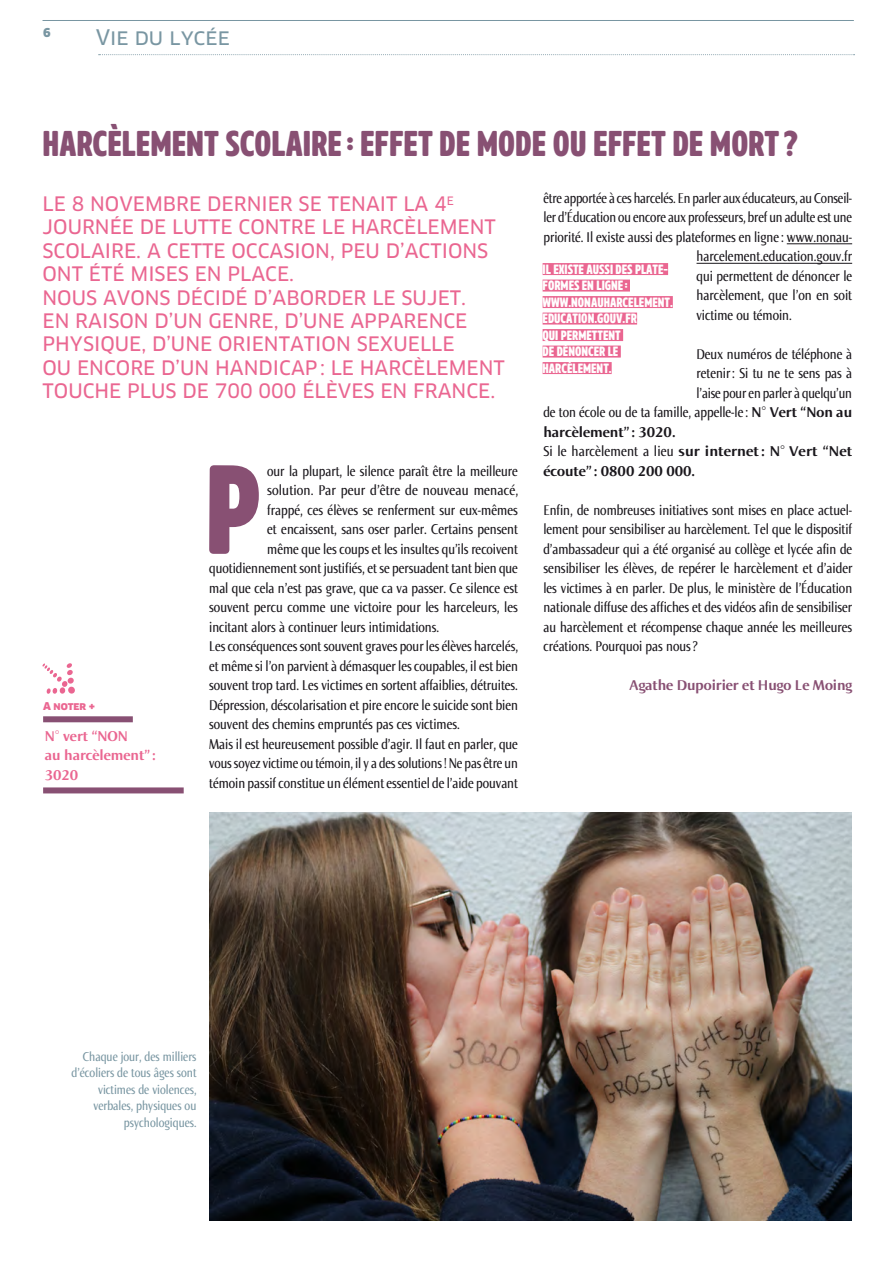
<style>
.page{position:relative;width:893px;height:1263px;background:#fff}
.page>*{position:absolute;margin:0;border:0;box-sizing:border-box;transform-origin:0 0}
.t1{font:126.9px "Timeout Sans";color:#885073}
.t2{font:36px "Timeout Sans";color:#885073}
.t3{font:21px "Clan News SC";color:#7996a2}
.t4{font:19.5px/23.4px "Clan News";color:#ea6691}
.t5{font:15px/19.5px "Norma Cond";color:#1a171c;text-align:right}
.t6{font:700 15px/19.5px "Norma";color:#1a171c}
.t7{font:15px "Norma Cond";color:#1a171c;scale:1.04 1}
.t8{font:700 15px/19.5px "Norma";color:#ea6691}
.t9{font:700 15px "Norma";color:#885073}
.t10{font:13.5px/16.5px "Timeout Sans";color:#fff}
.t11{font:13.5px/16.5px "Norma Cond";color:#7996a2;text-align:right}
.t12{font:12px "Clan Black SC";color:#7996a2}
.t13{font:10.5px "Clan Black SC";color:#ea6691}
.s1{font-family:"Norma";font-weight:700}
.s2{font-family:"Norma Cond";font-weight:400}
</style>
<div class="page">
<hr style="left:43px;top:20px;width:811px;height:1px;background:#7996a2">
<svg style="left:99px;top:54px;width:755px;height:1px"></svg>
<hr style="left:787px;top:244px;width:65px;height:1px;background:#1a171c">
<hr style="left:696px;top:263px;width:156px;height:1px;background:#1a171c">
<img style="left:210px;top:812px;width:641px;height:408px">
<div style="left:43px;top:787px;width:141px;height:6px;background:#885073"></div>
<div style="left:43px;top:716px;width:90px;height:6px;background:#885073"></div>
<svg style="left:43px;top:663px;width:32px;height:31px"></svg>
<div style="left:543px;top:263px;width:125px;height:12px;background:#ea6691"></div>
<div style="left:543px;top:280px;width:87px;height:12px;background:#ea6691"></div>
<div style="left:543px;top:296px;width:130px;height:12px;background:#ea6691"></div>
<div style="left:543px;top:313px;width:94px;height:12px;background:#ea6691"></div>
<div style="left:543px;top:329px;width:80px;height:12px;background:#ea6691"></div>
<div style="left:543px;top:346px;width:78px;height:12px;background:#ea6691"></div>
<div style="left:543px;top:362px;width:69px;height:12px;background:#ea6691"></div>
<p class="t12" style="left:43px;top:26px;width:9px">6</p>
<h3 class="t3" style="left:96px;top:26px;width:136px">Vie du lycée</h3>
<h2 class="t2" style="left:43px;top:115px;width:757px">HARCÈLEMENT SCOLAIRE : EFFET DE MODE OU EFFET DE MORT ?</h2>
<p class="t4" style="left:43px;top:192px;width:464px">LE 8 NOVEMBRE DERNIER SE TENAIT LA 4<sup>E </sup>JOURNÉE DE LUTTE CONTRE LE HARCÈLEMENT SCOLAIRE. A CETTE OCCASION, PEU D’ACTIONS ONT ÉTÉ MISES EN PLACE.<br>NOUS AVONS DÉCIDÉ D’ABORDER LE SUJET.<br>EN RAISON D’UN GENRE, D’UNE APPARENCE PHYSIQUE, D’UNE ORIENTATION SEXUELLE<br>OU ENCORE D’UN HANDICAP: LE HARCÈLEMENT TOUCHE PLUS DE 700 000 ÉLÈVES EN FRANCE.</p>
<p class="t13" style="left:43px;top:700px;width:54px">A noter +</p>
<p class="t8" style="left:45px;top:726px;width:112px">N° vert “NON<br>au harcèlement” :<br>3020</p>
<h1 class="t1" style="left:205px;top:406px;width:58px">P</h1>
<p class="t5" style="left:267px;top:461px;width:252px">our la plupart, le silence paraît être la meilleure</p>
<p class="t7" style="left:267px;top:482px;width:243px">solution. Par peur d’être de nouveau menacé,</p>
<p class="t5" style="left:267px;top:500px;width:252px">frappé, ces élèves se renferment sur eux-mêmes</p>
<p class="t5" style="left:267px;top:520px;width:252px">et encaissent, sans oser parler. Certains pensent</p>
<p class="t5" style="left:267px;top:539px;width:252px">même que les coups et les insultes qu’ils reçoivent</p>
<p class="t5" style="left:209px;top:559px;width:310px">quotidiennement sont justifiés, et se persuadent tant bien que</p>
<p class="t5" style="left:209px;top:578px;width:310px">mal que cela n’est pas grave, que ça va passer. Ce silence est</p>
<p class="t5" style="left:209px;top:598px;width:310px">souvent perçu comme une victoire pour les harceleurs, les</p>
<p class="t5" style="left:209px;top:617px;width:231px">incitant alors à continuer leurs intimidations.</p>
<p class="t5" style="left:209px;top:637px;width:310px">Les conséquences sont souvent graves pour les élèves harcelés,</p>
<p class="t5" style="left:209px;top:656px;width:310px">et même si l’on parvient à démasquer les coupables, il est bien</p>
<p class="t5" style="left:209px;top:676px;width:310px">souvent trop tard. Les victimes en sortent affaiblies, détruites.</p>
<p class="t5" style="left:209px;top:695px;width:310px">Dépression, déscolarisation et pire encore le suicide sont bien</p>
<p class="t5" style="left:209px;top:715px;width:252px">souvent des chemins empruntés pas ces victimes.</p>
<p class="t5" style="left:209px;top:734px;width:310px">Mais il est heureusement possible d’agir. Il faut en parler, que</p>
<p class="t5" style="left:209px;top:754px;width:310px">vous soyez victime ou témoin, il y a des solutions! Ne pas être un</p>
<p class="t5" style="left:209px;top:773px;width:310px">témoin passif constitue un élément essentiel de l’aide pouvant</p>
<p class="t5" style="left:543px;top:188px;width:310px">être apportée à ces harcelés. En parler aux éducateurs, au Conseil-</p>
<p class="t5" style="left:543px;top:208px;width:310px">ler d’Éducation ou encore aux professeurs, bref un adulte est une</p>
<p class="t5" style="left:543px;top:227px;width:310px">priorité. Il existe aussi des plateformes en ligne: www.nonau-</p>
<p class="t5" style="left:696px;top:247px;width:157px">harcelement.education.gouv.fr</p>
<p class="t5" style="left:696px;top:266px;width:157px">qui permettent de dénoncer le</p>
<p class="t5" style="left:696px;top:286px;width:157px">harcèlement, que l’on en soit</p>
<p class="t5" style="left:696px;top:305px;width:97px">victime ou témoin.</p>
<p class="t5" style="left:543px;top:344px;width:310px">Deux numéros de téléphone à<br>retenir: Si tu ne te sens pas à<br>l’aise pour en parler à quelqu’un<br>de ton école ou de ta famille, appelle-le: <span class="s1">N° Vert “Non au</span></p>
<p class="t6" style="left:543px;top:422px;width:310px">harcèlement” : 3020.<br><span class="s2">Si le harcèlement a lieu</span> sur internet: N° Vert “Net écoute” : 0800 200 000.</p>
<p class="t5" style="left:543px;top:500px;width:311px;text-align:justify">Enfin, de nombreuses initiatives sont mises en place actuel&shy;lement pour sensibiliser au harcèlement. Tel que le dispositif d’ambassadeur qui a été organisé au collège et lycée afin de sensibiliser les élèves, de repérer le harcèlement et d’aider les victimes à en parler. De plus, le ministère de l’Éducation nationale diffuse des affiches et des vidéos afin de sensibiliser au harcèlement et récompense chaque année les meilleures créations. Pourquoi pas nous?</p>
<p class="t9" style="left:629px;top:677px;width:224px">Agathe Dupoirier et Hugo Le Moing</p>
<p class="t10" style="left:543px;top:259px;width:132px">IL EXISTE AUSSI DES PLATE-<br>FORMES EN LIGNE :<br>WWW.NONAUHARCELEMENT.<br>EDUCATION.GOUV.FR<br>QUI PERMETTENT<br>DE DÉNONCER LE<br>HARCÈLEMENT.</p>
<p class="t11" style="left:72px;top:1048px;width:126px">Chaque jour, des milliers d’écoliers de tous âges sont victimes de violences, verbales, physiques ou psychologiques.</p>
</div>
